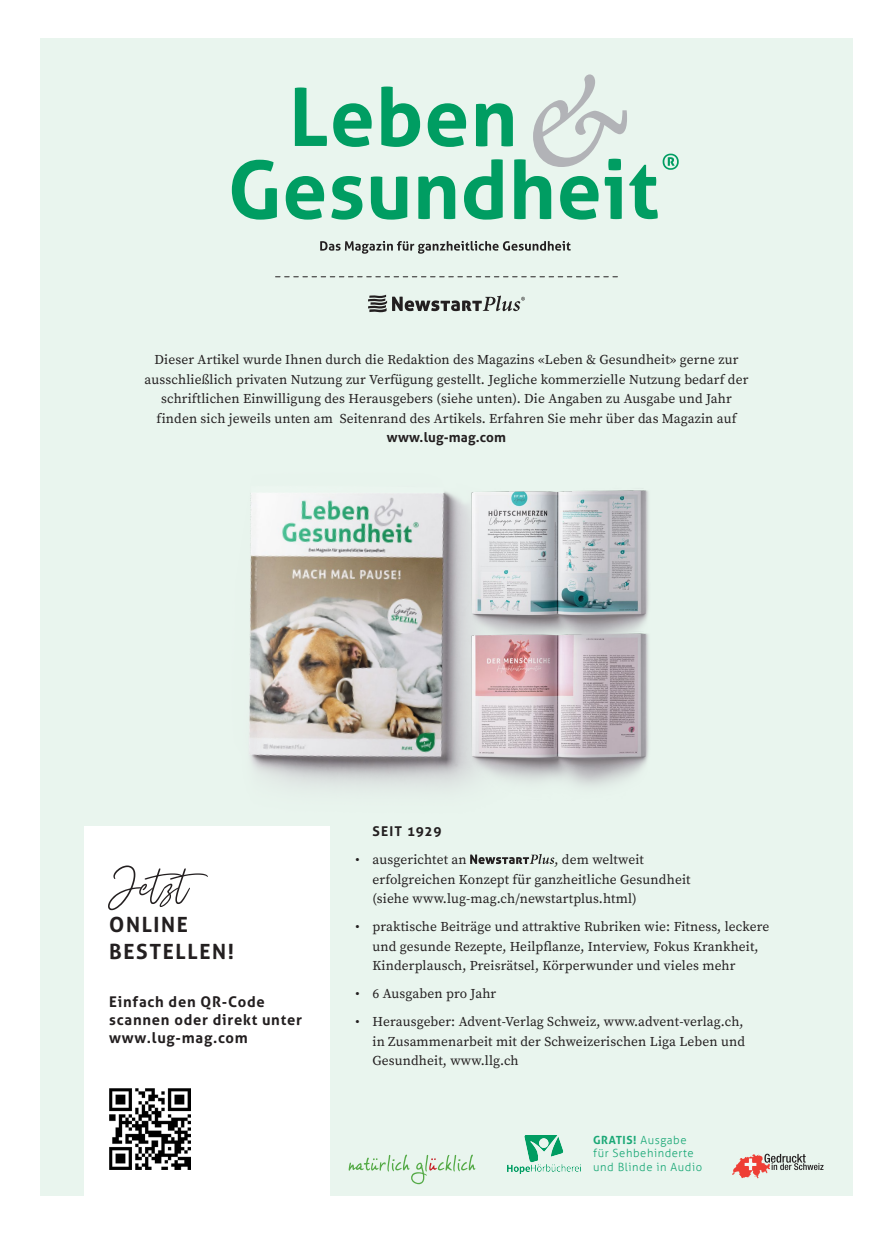
<style>
.page{position:relative;width:893px;height:1234px;background:#fff}
.page>*{position:absolute;margin:0;border:0;box-sizing:border-box;transform-origin:0 0}
.t1{font:63.75px "Silvertone";letter-spacing:.01em;color:#231f20}
.t2{font:700 21px/27px "Aller";letter-spacing:.075em;color:#231f20}
.t3{font:700 14.85px/17.7px "Aller";letter-spacing:.05em;color:#231f20}
.t4{font:13.5px/19.5px "Source Serif Pro";letter-spacing:.01em;color:#231f20}
.t5{font:700 13.5px "Aller";letter-spacing:.01em;color:#231f20}
.t6{font:700 13.5px "Aller";letter-spacing:.075em;color:#231f20}
.t7{font:300 11.25px/13.5px "Aller";letter-spacing:.05em;color:#1aa876}
.s1{font-weight:700}
</style>
<div class="page">
<div style="left:40px;top:38px;width:813px;height:1157px;background:#e9f5ee"></div>
<svg style="left:276px;top:276px;width:341px;height:1px"></svg>
<svg style="left:368px;top:294px;width:157px;height:18px"></svg>
<div style="left:85px;top:825px;width:245px;height:408px;background:#fff"></div>
<svg style="left:109px;top:1088px;width:82px;height:81px"></svg>
<img style="left:110px;top:1088px;width:81px;height:80px">
<img style="left:191px;top:491px;width:364px;height:374px">
<img style="left:452px;top:710px;width:197px;height:91px">
<img style="left:452px;top:490px;width:197px;height:220px">
<svg style="left:349px;top:1154px;width:126px;height:29px"></svg>
<svg style="left:320px;top:241px;width:251px;height:13px"></svg>
<svg style="left:232px;top:74px;width:447px;height:145px"></svg>
<svg style="left:732px;top:1153px;width:91px;height:24px"></svg>
<img style="left:508px;top:1135px;width:73px;height:37px">
<p class="t4" style="left:145px;top:350px;width:605px;text-align:center">Dieser Artikel wurde Ihnen durch die Redaktion des Magazins «Leben &amp; Gesundheit» gerne zur ausschließlich privaten Nutzung zur Verfügung gestellt. Jegliche kommerzielle Nutzung bedarf der schriftlichen Einwilligung des Herausgebers (siehe unten). Die Angaben zu Ausgabe und Jahr finden sich jeweils unten am Seitenrand des Artikels. Erfahren Sie mehr über das Magazin auf</p>
<p class="t5" style="left:387px;top:429px;width:121px">www.lug-mag.com</p>
<h1 class="t1" style="left:109px;top:856px;width:81px">Jetzt</h1>
<h2 class="t2" style="left:109px;top:910px;width:126px">ONLINE<br>BESTELLEN!</h2>
<p class="t3" style="left:109px;top:992px;width:194px">Einfach den QR-Code scannen oder direkt unter www.lug-mag.com</p>
<p class="t6" style="left:372px;top:822px;width:71px">SEIT 1929</p>
<p class="t4" style="left:355px;top:849px;width:113px">• ausgerichtet an</p>
<p class="t4" style="left:372px;top:849px;width:320px;text-indent:182px">, dem weltweit erfolgreichen Konzept für ganzheitliche Gesundheit (siehe www.lug-mag.ch/newstartplus.html)</p>
<p class="t4" style="left:372px;top:916px;width:398px;text-indent:-17px">• praktische Beiträge und attraktive Rubriken wie: Fitness, leckere und gesunde Rezepte, Heilpflanze, Interview, Fokus Krankheit,<br>Kinderplausch, Preisrätsel, Körperwunder und vieles mehr</p>
<p class="t4" style="left:355px;top:983px;width:142px">• 6 Ausgaben pro Jahr</p>
<p class="t4" style="left:372px;top:1011px;width:374px;text-align:justify;text-indent:-17px">• Herausgeber: Advent-Verlag Schweiz, www.advent-verlag.ch, in Zusammenarbeit mit der Schweizerischen Liga Leben und Gesundheit, www.llg.ch</p>
<p class="t7" style="left:593px;top:1132px;width:110px"><span class="s1">GRATIS!</span> Ausgabe für Sehbehinderte und Blinde in Audio</p>
</div>
